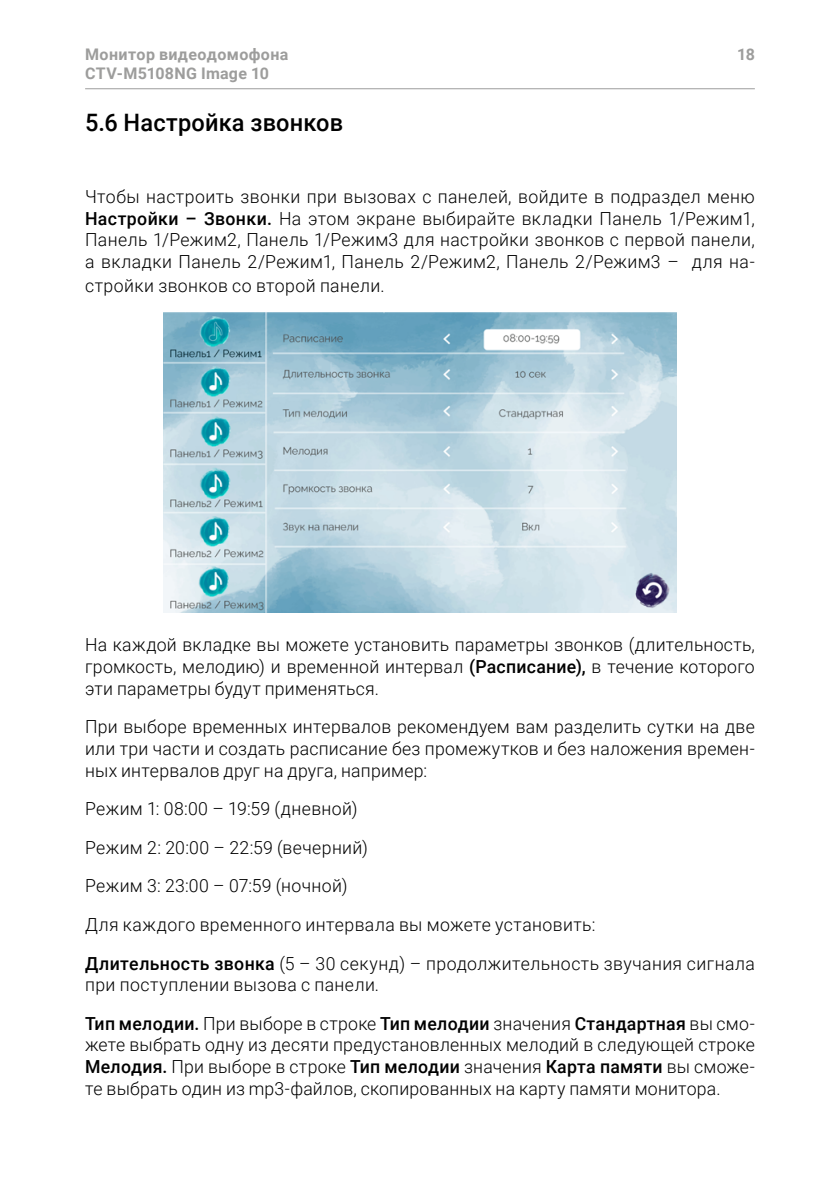
<style>
.page{position:relative;width:840px;height:1191px;background:#fff}
.page>*{position:absolute;margin:0;border:0;box-sizing:border-box;transform-origin:0 0}
.t1{font:500 24px "Roboto";letter-spacing:.005em;color:#000}
.t2{font:300 18px/21.6px "Roboto";letter-spacing:.02em;color:#000;text-align:justify}
.t3{font:700 16px/19.2px "Roboto";letter-spacing:.02em;color:#9d9d9c}
.s1{font-weight:500}
</style>
<div class="page">
<hr style="left:85px;top:88px;width:669px;height:1px;background:#9d9d9c">
<img style="left:164px;top:313px;width:511px;height:300px">
<p class="t3" style="left:85px;top:44px;width:205px">Монитор видеодомофона<br>CTV-M5108NG Image 10</p>
<p class="t3" style="left:736px;top:44px;width:19px">18</p>
<h1 class="t1" style="left:85px;top:106px;width:259px">5.6 Настройка звонков</h1>
<p class="t2" style="left:85px;top:185px;width:670px">Чтобы настроить звонки при вызовах с панелей, войдите в подраздел меню <span class="s1">Настройки – Звонки.</span> На этом экране выбирайте вкладки Панель 1/Режим1, Панель 1/Режим2, Панель 1/Режим3 для настройки звонков с первой панели, а вкладки Панель 2/Режим1, Панель 2/Режим2, Панель 2/Режим3 – для на-</p>
<p class="t2" style="left:85px;top:274px;width:301px">стройки звонков со второй панели.</p>
<p class="t2" style="left:85px;top:633px;width:670px">На каждой вкладке вы можете установить параметры звонков (длительность, громкость, мелодию) и временной интервал <span class="s1">(Расписание),</span> в течение которого эти параметры будут применяться.</p>
<p class="t2" style="left:85px;top:715px;width:670px">При выборе временных интервалов рекомендуем вам разделить сутки на две или три части и создать расписание без промежутков и без наложения времен&shy;ных интервалов друг на друга, например:</p>
<p class="t2" style="left:85px;top:788px;width:670px;line-height:38.6px;text-align:left">Режим 1: 08:00 – 19:59 (дневной)<br>Режим 2: 20:00 – 22:59 (вечерний)<br>Режим 3: 23:00 – 07:59 (ночной)<br>Для каждого временного интервала вы можете установить:<br><span class="s1">Длительность звонка</span> (5 – 30 секунд) – продолжительность звучания сигнала</p>
<p class="t2" style="left:85px;top:965px;width:670px;line-height:38.6px">при поступлении вызова с панели.<br><span class="s1">Тип мелодии.</span> При выборе в строке <span class="s1">Тип мелодии</span> значения <span class="s1">Стандартная</span> вы смо-</p>
<p class="t2" style="left:85px;top:1033px;width:670px">жете выбрать одну из десяти предустановленных мелодий в следующей строке <span class="s1">Мелодия.</span> При выборе в строке <span class="s1">Тип мелодии</span> значения <span class="s1">Карта памяти</span> вы сможе&shy;те выбрать один из mp3-файлов, скопированных на карту памяти монитора.</p>
</div>
